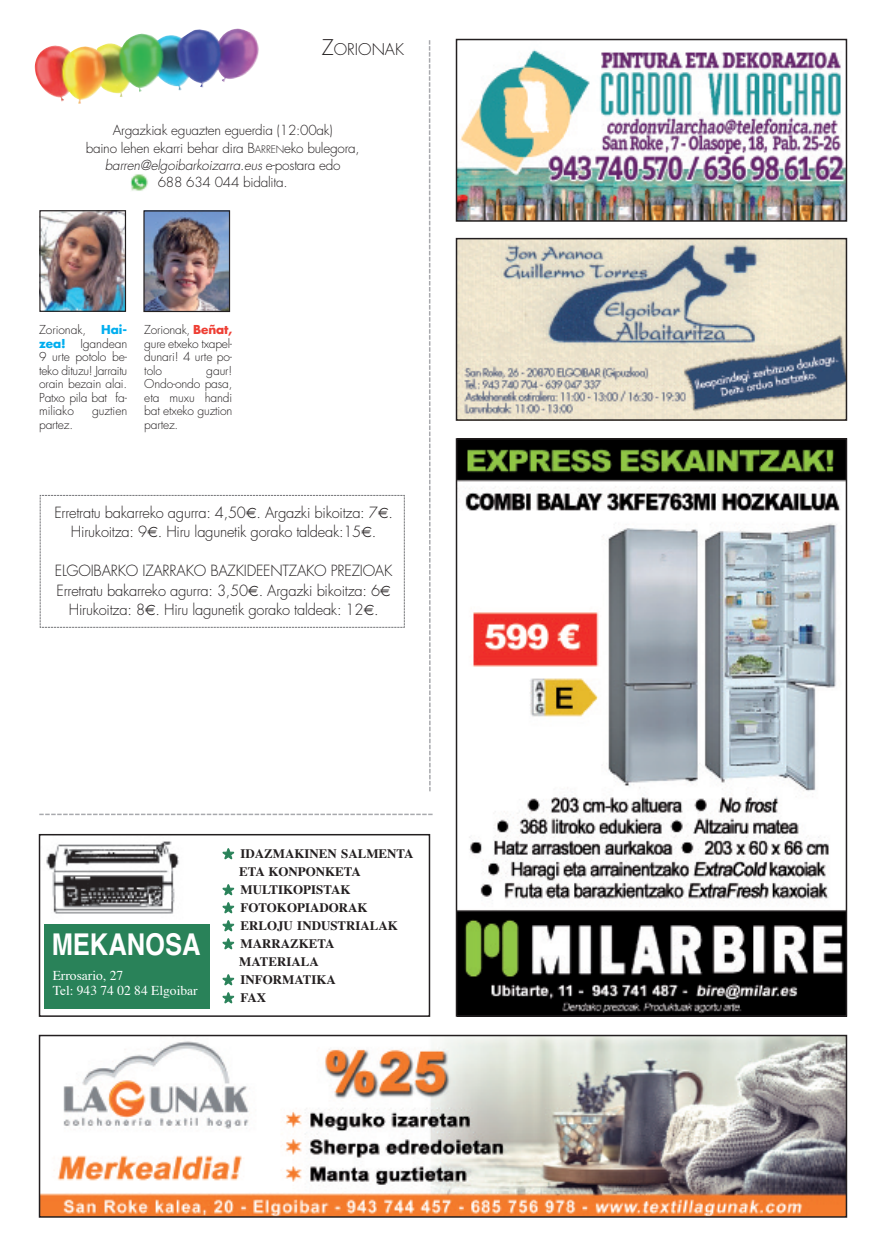
<style>
.page{position:relative;width:886px;height:1256px;background:#fff}
.page>*{position:absolute;margin:0;border:0;box-sizing:border-box;transform-origin:0 0}
.t1{font:700 30px "Helvetica";color:#fff;scale:.85 1}
.t2{font:300 15.75px "Futura";color:#231f20}
.t3{font:300 15px/19.5px "Futura";letter-spacing:-.015em;color:#231f20;text-align:center}
.t4{font:300 13.5px/17.2px "Futura";letter-spacing:-.015em;color:#231f20;text-align:center}
.t5{font:13.5px/15px "Times";color:#fff}
.t6{font:700 12.9px/18px "Times";color:#231f20}
.t7{font:300 12px/13.5px "Futura";letter-spacing:-.015em;color:#231f20;text-align:justify}
.s1{font-size:21px}
.s2{font-size:10.2px}
.s3{font-style:italic}
.s4{font-weight:700;color:#00aeef}
.s5{font-weight:700;color:#ee3e34}
</style>
<div class="page">
<img style="left:41px;top:212px;width:83px;height:98px">
<div style="left:39px;top:210px;width:87px;height:102px;border:1px solid #231f20"></div>
<img style="left:145px;top:212px;width:83px;height:98px">
<div style="left:143px;top:210px;width:87px;height:102px;border:1px solid #231f20"></div>
<img style="left:458px;top:49px;width:386px;height:170px">
<div style="left:455px;top:39px;width:392px;height:183px;border:2px solid #231f20"></div>
<img style="left:458px;top:241px;width:386px;height:177px">
<div style="left:455px;top:238px;width:392px;height:183px;border:2px solid #231f20"></div>
<img style="left:458px;top:441px;width:386px;height:572px">
<div style="left:455px;top:438px;width:392px;height:578px;border:2px solid #231f20"></div>
<img style="left:42px;top:1037px;width:802px;height:177px">
<div style="left:39px;top:1034px;width:808px;height:183px;border:2px solid #231f20"></div>
<img style="left:130px;top:174px;width:18px;height:17px">
<img style="left:35px;top:29px;width:224px;height:75px">
<svg style="left:429px;top:40px;width:1px;height:751px"></svg>
<svg style="left:39px;top:813px;width:393px;height:2px"></svg>
<img style="left:46px;top:841px;width:133px;height:73px">
<div style="left:39px;top:833px;width:391px;height:183px;border:2px solid #231f20"></div>
<div style="left:44px;top:924px;width:166px;height:84px;background:#298259"></div>
<svg style="left:39px;top:494px;width:366px;height:134px"></svg>
<p class="t2" style="left:322px;top:42px;width:84px"><span class="s1">Z</span>ORIONAK</p>
<p class="t4" style="left:86px;top:123px;width:275px">Argazkiak eguazten eguerdia (12:00ak)<br>baino lehen ekarri behar dira B<span class="s2">ARREN</span>eko bulegora, <span class="s3">barren@elgoibarkoizarra.eus</span> e-postara edo<br>688 634 044 bidalita.</p>
<p class="t7" style="left:39px;top:324px;width:90px">Zorionak, <span class="s4">Hai&shy;zea!</span> Igandean 9 urte potolo be&shy;teko dituzu! Jarraitu orain bezain alai.<br>Patxo pila bat fa&shy;miliako</p>
<p class="t7" style="left:92px;top:405px;width:37px">guztien</p>
<p class="t7" style="left:39px;top:419px;width:35px">partez.</p>
<p class="t7" style="left:144px;top:324px;width:90px">Zorionak, <span class="s5">Beñat, </span>gure etxeko txapel&shy;dunari! 4 urte po&shy;tolo</p>
<p class="t7" style="left:144px;top:365px;width:90px;text-indent:62px">gaur!<br>Ondo-ondo pasa, eta muxu handi bat etxeko guztion partez.</p>
<p class="t3" style="left:54px;top:504px;width:340px">Erretratu bakarreko agurra: 4,50 . Argazki bikoitza: 7 .<br>Hirukoitza: 9 . Hiru lagunetik gorako taldeak:15 .</p>
<p class="t3" style="left:55px;top:562px;width:339px">ELGOIBARKO IZARRAKO BAZKIDEENTZAKO PREZIOAK</p>
<p class="t3" style="left:56px;top:582px;width:325px">Erretratu bakarreko agurra: 3,50 . Argazki bikoitza: 6</p>
<p class="t3" style="left:69px;top:601px;width:311px">Hirukoitza: 8 . Hiru lagunetik gorako taldeak: 12 .</p>
<h1 class="t1" style="left:52px;top:932px;width:177px">MEKANOSA</h1>
<p class="t5" style="left:53px;top:968px;width:146px">Errosario, 27<br>Tel: 943 74 02 84 Elgoibar</p>
<p class="t6" style="left:239px;top:845px;width:176px">IDAZMAKINEN SALMENTA<br>ETA KONPONKETA<br>MULTIKOPISTAK<br>FOTOKOPIADORAK<br>ERLOJU INDUSTRIALAK<br>MARRAZKETA<br>MATERIALA<br>INFORMATIKA<br>FAX</p>
</div>
